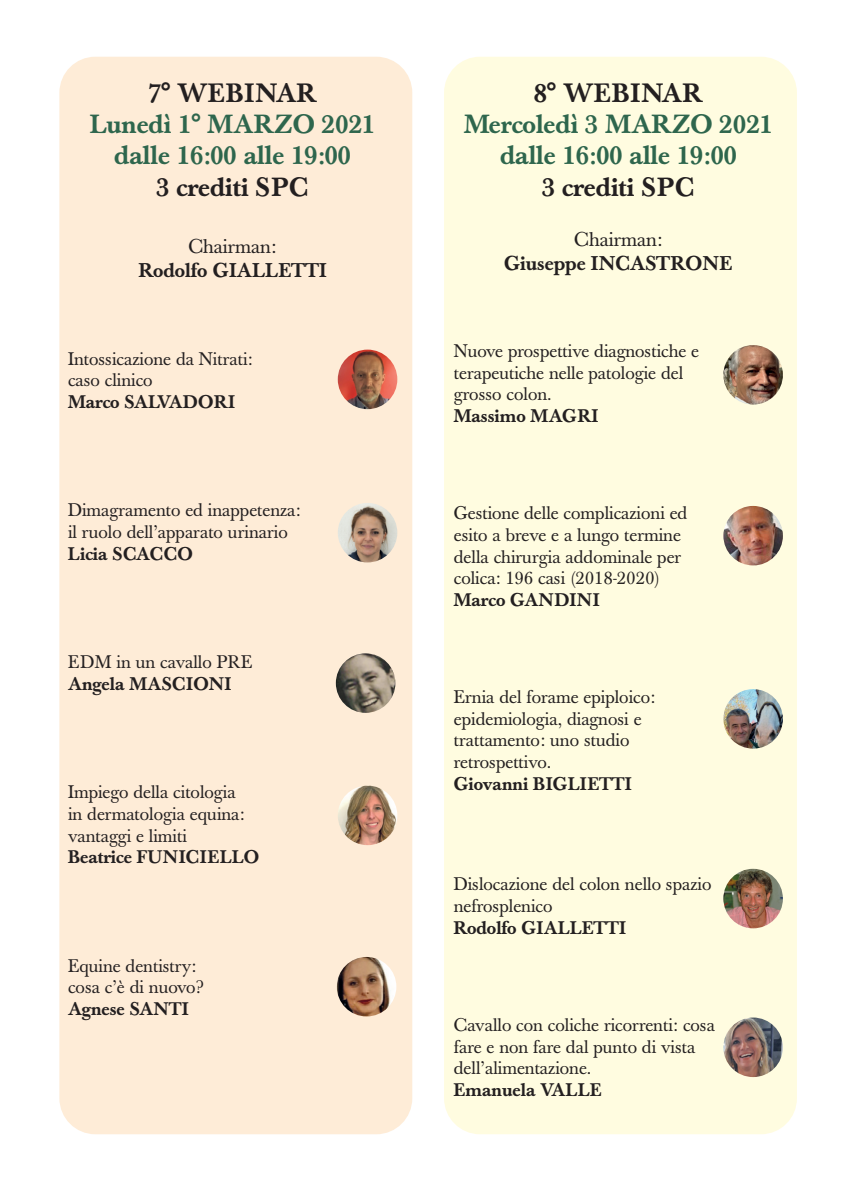
<style>
.page{position:relative;width:851px;height:1191px;background:#fff}
.page>*{position:absolute;margin:0;border:0;box-sizing:border-box;transform-origin:0 0}
.t1{font:500 26.2px "Baskerville";letter-spacing:.03em;color:#231f20}
.t2{font:500 26px/31.2px "Baskerville";color:#2e664d;text-align:center}
.t3{font:500 26px "Baskerville";color:#231f20}
.t4{font:500 19.8px "Baskerville";color:#231f20}
.t5{font:19.8px "Baskerville";color:#231f20}
.t6{font:18px/21.6px "Baskerville";color:#231f20}
.t7{font:500 18px "Baskerville";color:#231f20}
.t8{font:500 18px "Baskerville";letter-spacing:.02em;color:#231f20}
</style>
<div class="page">
<div style="left:59px;top:57px;width:353px;height:1077px;background:#feecd7;border-radius:36px"></div>
<div style="left:444px;top:57px;width:352px;height:1077px;background:#fffce0;border-radius:36px"></div>
<img style="left:338px;top:349px;width:59px;height:60px;border-radius:50%">
<img style="left:338px;top:503px;width:59px;height:59px;border-radius:50%">
<img style="left:336px;top:653px;width:59px;height:60px;border-radius:50%">
<img style="left:338px;top:786px;width:59px;height:59px;border-radius:50%">
<img style="left:337px;top:957px;width:59px;height:59px;border-radius:50%">
<img style="left:723px;top:345px;width:59px;height:59px;border-radius:50%">
<img style="left:723px;top:506px;width:59px;height:59px;border-radius:50%">
<img style="left:723px;top:689px;width:59px;height:59px;border-radius:50%">
<img style="left:723px;top:868px;width:59px;height:60px;border-radius:50%">
<img style="left:723px;top:1017px;width:59px;height:60px;border-radius:50%">
<h1 class="t1" style="left:148px;top:83px;width:171px">7° WEBINAR</h1>
<h2 class="t2" style="left:90px;top:111px;width:286px">Lunedì 1° MARZO 2021 dalle 16:00 alle 19:00</h2>
<h2 class="t3" style="left:156px;top:177px;width:154px">3 crediti SPC</h2>
<p class="t5" style="left:188px;top:239px;width:90px">Chairman:</p>
<p class="t4" style="left:139px;top:263px;width:189px">Rodolfo GIALLETTI</p>
<p class="t6" style="left:68px;top:350px;width:186px">Intossicazione da Nitrati: caso clinico</p>
<p class="t7" style="left:68px;top:395px;width:168px">Marco SALVADORI</p>
<p class="t6" style="left:68px;top:501px;width:234px">Dimagramento ed inappetenza: il ruolo dell’apparato urinario</p>
<p class="t7" style="left:68px;top:546px;width:126px">Licia SCACCO</p>
<p class="t6" style="left:68px;top:653px;width:186px">EDM in un cavallo PRE</p>
<p class="t8" style="left:68px;top:677px;width:165px">Angela MASCIONI</p>
<p class="t6" style="left:68px;top:783px;width:178px">Impiego della citologia in dermatologia equina: vantaggi e limiti</p>
<p class="t7" style="left:68px;top:850px;width:193px">Beatrice FUNICIELLO</p>
<p class="t6" style="left:68px;top:956px;width:137px">Equine dentistry: cosa c’è di nuovo?</p>
<p class="t7" style="left:68px;top:1002px;width:122px">Agnese SANTI</p>
<h1 class="t1" style="left:533px;top:83px;width:171px">8° WEBINAR</h1>
<h2 class="t2" style="left:464px;top:111px;width:310px">Mercoledì 3 MARZO 2021 dalle 16:00 alle 19:00</h2>
<h2 class="t3" style="left:542px;top:177px;width:154px">3 crediti SPC</h2>
<p class="t5" style="left:574px;top:231px;width:90px">Chairman:</p>
<p class="t4" style="left:504px;top:255px;width:230px">Giuseppe INCASTRONE</p>
<p class="t6" style="left:454px;top:342px;width:247px">Nuove prospettive diagnostiche e terapeutiche nelle patologie del grosso colon.</p>
<p class="t7" style="left:454px;top:409px;width:146px">Massimo MAGRI</p>
<p class="t6" style="left:454px;top:504px;width:235px">Gestione delle complicazioni ed esito a breve e a lungo termine della chirurgia addominale per colica: 196 casi (2018-2020)</p>
<p class="t7" style="left:454px;top:593px;width:147px">Marco GANDINI</p>
<p class="t6" style="left:454px;top:688px;width:203px">Ernia del forame epiploico: epidemiologia, diagnosi e trattamento: uno studio retrospettivo.</p>
<p class="t7" style="left:454px;top:776px;width:179px">Giovanni BIGLIETTI</p>
<p class="t6" style="left:454px;top:875px;width:259px">Dislocazione del colon nello spazio nefrosplenico</p>
<p class="t7" style="left:454px;top:920px;width:173px">Rodolfo GIALLETTI</p>
<p class="t6" style="left:454px;top:1016px;width:262px">Cavallo con coliche ricorrenti: cosa fare e non fare dal punto di vista dell’alimentazione.</p>
<p class="t7" style="left:454px;top:1082px;width:149px">Emanuela VALLE</p>
</div>
